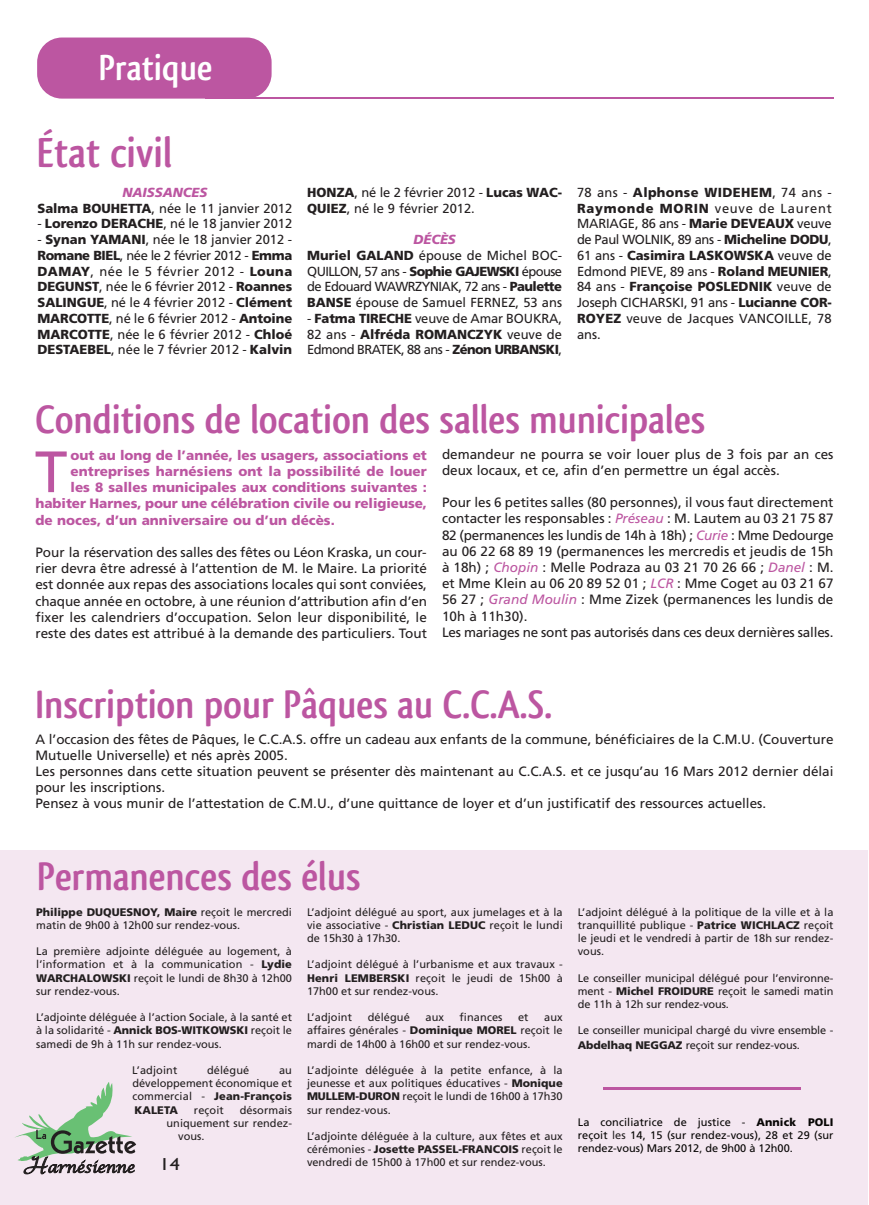
<style>
.page{position:relative;width:869px;height:1205px;background:#fff}
.page>*{position:absolute;margin:0;border:0;box-sizing:border-box;transform-origin:0 0}
.t1{font:58.25px "Frutiger";color:#bc56a1}
.t2{font:700 43.75px "Qlassik";color:#bc56a1}
.t3{font:700 41.25px "Qlassik";color:#bc56a1}
.t4{font:700 37.5px "Qlassik";color:#fff}
.t5{font:17.5px "Gill Sans";color:#231f20;scale:1.16 1}
.t6{font:13.5px/16.2px "Frutiger";color:#231f20}
.t7{font:900 13.5px "Frutiger";color:#bc56a1}
.t8{font:13.12px/15.8px "Frutiger";color:#231f20;text-align:justify}
.t9{font:13.12px/15.8px "Frutiger";letter-spacing:-.04em;color:#231f20;text-align:center}
.t10{font:11px/13.2px "Frutiger";color:#231f20;text-align:justify}
.t11{font:11px/13.2px "Frutiger";color:#070504;text-align:justify}
.s1{font-weight:900;font-style:italic;color:#bc56a1}
.s2{font-weight:900}
.s3{font-style:italic;color:#bc56a1}
.s4{color:#231f20}
</style>
<div class="page">
<div style="left:37px;top:38px;width:234px;height:61px;background:#bc56a1;border-radius:25px"></div>
<hr style="left:206px;top:97px;width:627px;height:1px;background:#bc56a1">
<div style="left:0;top:850px;width:867px;height:355px;background:#f4e7f1"></div>
<hr style="left:602px;top:1087px;width:198px;height:2px;background:#bc56a1">
<svg style="left:15px;top:1082px;width:121px;height:92px"></svg>
<h3 class="t4" style="left:99px;top:46px;width:115px">Pratique</h3>
<h2 class="t2" style="left:37px;top:127px;width:137px">État civil</h2>
<p class="t8" style="left:37px;top:185px;width:256px;text-align:center"><span class="s1">NAISSANCES<br></span><span class="s2">Salma BOUHETTA</span>, née le 11 janvier 2012</p>
<p class="t8" style="left:37px;top:217px;width:256px">- <span class="s2">Lorenzo DERACHE</span>, né le 18 janvier 2012</p>
<p class="t8" style="left:37px;top:233px;width:256px">- <span class="s2">Synan YAMANI</span>, née le 18 janvier 2012 - <span class="s2">Romane BIEL</span>, née le 2 février 2012 - <span class="s2">Emma DAMAY</span>, née le 5 février 2012 - <span class="s2">Louna DEGUNST</span>, née le 6 février 2012 - <span class="s2">Roannes SALINGUE</span>, né le 4 février 2012 - <span class="s2">Clément MARCOTTE</span>, né le 6 février 2012 - <span class="s2">Antoine MARCOTTE</span>, née le 6 février 2012 - <span class="s2">Chloé DESTAEBEL</span>, née le 7 février 2012 - <span class="s2">Kalvin</span></p>
<p class="t8" style="left:307px;top:185px;width:256px"><span class="s2">HONZA</span>, né le 2 février 2012 - <span class="s2">Lucas WAC-<br>QUIEZ</span>, né le 9 février 2012.</p>
<p class="t9" style="left:307px;top:233px;width:256px"><span class="s1">DÉCÈS<br></span><span class="s2">Muriel GALAND</span> épouse de Michel BOC-<br>QUILLON, 57 ans - <span class="s2">Sophie GAJEWSKI</span> épouse de Edouard WAWRZYNIAK, 72 ans - <span class="s2">Paulette<br>BANSE</span> épouse de Samuel FERNEZ, 53 ans</p>
<p class="t8" style="left:307px;top:311px;width:256px">- <span class="s2">Fatma TIRECHE</span> veuve de Amar BOUKRA, 82 ans - <span class="s2">Alfréda ROMANCZYK</span> veuve de Edmond BRATEK, 88 ans - <span class="s2">Zénon URBANSKI</span>,</p>
<p class="t8" style="left:576px;top:185px;width:256px">78 ans - <span class="s2">Alphonse WIDEHEM</span>, 74 ans - <span class="s2">Raymonde MORIN</span> veuve de Laurent MARIAGE, 86 ans - <span class="s2">Marie DEVEAUX</span> veuve de Paul WOLNIK, 89 ans - <span class="s2">Micheline DODU</span>, 61 ans - <span class="s2">Casimira LASKOWSKA</span> veuve de Edmond PIEVE, 89 ans - <span class="s2">Roland MEUNIER</span>, 84 ans - <span class="s2">Françoise POSLEDNIK</span> veuve de Joseph CICHARSKI, 91 ans - <span class="s2">Lucianne COR-ROYEZ</span> veuve de Jacques VANCOILLE, 78 ans.</p>
<h3 class="t3" style="left:35px;top:395px;width:671px">Conditions de location des salles municipales</h3>
<h1 class="t1" style="left:35px;top:448px;width:34px">T</h1>
<p class="t7" style="left:70px;top:450px;width:358px">out au long de l’année, les usagers, associations et</p>
<p class="t6" style="left:442px;top:447px;width:393px">demandeur ne pourra se voir louer plus de 3 fois par an ces deux locaux, et ce, afin d’en permettre un égal accès.</p>
<p class="t6" style="left:442px;top:495px;width:393px">Pour les 6 petites salles (80 personnes), il vous faut directement contacter les responsables : <span class="s3">Préseau</span> : M. Lautem au 03 21 75 87<br>82 (permanences les lundis de 14h à 18h) ; <span class="s3">Curie</span> : Mme Dedourge au 06 22 68 89 19 (permanences les mercredis et jeudis de 15h à 18h) ; <span class="s3">Chopin</span> : Melle Podraza au 03 21 70 26 66 ; <span class="s3">Danel</span> : M. et Mme Klein au 06 20 89 52 01 ; <span class="s3">LCR</span> : Mme Coget au 03 21 67<br>56 27 ; <span class="s3">Grand Moulin</span> : Mme Zizek (permanences les lundis de 10h à 11h30).<br>Les mariages ne sont pas autorisés dans ces deux dernières salles.</p>
<p class="t7" style="left:70px;top:466px;width:358px">entreprises harnésiens ont la possibilité de louer</p>
<p class="t7" style="left:70px;top:482px;width:358px">les 8 salles municipales aux conditions suivantes :</p>
<p class="t7" style="left:35px;top:498px;width:393px">habiter Harnes, pour une célébration civile ou religieuse,</p>
<p class="t7" style="left:35px;top:514px;width:301px">de noces, d’un anniversaire ou d’un décès.</p>
<p class="t6" style="left:35px;top:545px;width:393px;text-align:justify">Pour la réservation des salles des fêtes ou Léon Kraska, un cour&shy;rier devra être adressé à l’attention de M. le Maire. La priorité est donnée aux repas des associations locales qui sont conviées, chaque année en octobre, à une réunion d’attribution afin d’en fixer les calendriers d’occupation. Selon leur disponibilité, le reste des dates est attribué à la demande des particuliers. Tout</p>
<h3 class="t3" style="left:35px;top:680px;width:518px">Inscription pour Pâques au C.C.A.S.</h3>
<p class="t6" style="left:35px;top:732px;width:799px">A l’occasion des fêtes de Pâques, le C.C.A.S. offre un cadeau aux enfants de la commune, bénéficiaires de la C.M.U. (Couverture Mutuelle Universelle) et nés après 2005.<br>Les personnes dans cette situation peuvent se présenter dès maintenant au C.C.A.S. et ce jusqu’au 16 Mars 2012 dernier délai pour les inscriptions.<br>Pensez à vous munir de l’attestation de C.M.U., d’une quittance de loyer et d’un justificatif des ressources actuelles.</p>
<h3 class="t3" style="left:37px;top:852px;width:325px">Permanences des élus</h3>
<p class="t10" style="left:36px;top:906px;width:257px"><span class="s2">Philippe DUQUESNOY, Maire</span> reçoit le mercredi matin de 9h00 à 12h00 sur rendez-vous.</p>
<p class="t10" style="left:36px;top:945px;width:257px">La première adjointe déléguée au logement, à l’information et à la communication - <span class="s2">Lydie WARCHALOWSKI</span> reçoit le lundi de 8h30 à 12h00 sur rendez-vous.</p>
<p class="t10" style="left:36px;top:1011px;width:257px">L’adjointe déléguée à l’action Sociale, à la santé et à la solidarité - <span class="s2">Annick BOS-WITKOWSKI</span> reçoit le samedi de 9h à 11h sur rendez-vous.</p>
<p class="t10" style="left:132px;top:1064px;width:47px">L’adjoint</p>
<p class="t10" style="left:207px;top:1064px;width:44px">délégué</p>
<p class="t10" style="left:307px;top:906px;width:257px">L’adjoint délégué au sport, aux jumelages et à la vie associative - <span class="s2">Christian LEDUC</span> reçoit le lundi de 15h30 à 17h30.</p>
<p class="t10" style="left:307px;top:959px;width:257px">L’adjoint délégué à l’urbanisme et aux travaux - <span class="s2">Henri LEMBERSKI</span> reçoit le jeudi de 15h00 à 17h00 et sur rendez-vous.</p>
<p class="t10" style="left:307px;top:1011px;width:47px">L’adjoint</p>
<p class="t10" style="left:367px;top:1011px;width:44px">délégué</p>
<p class="t10" style="left:425px;top:1011px;width:20px">aux</p>
<p class="t10" style="left:459px;top:1011px;width:44px">finances</p>
<p class="t10" style="left:518px;top:1011px;width:12px">et</p>
<p class="t10" style="left:307px;top:1011px;width:257px;text-indent:237px">aux affaires générales - <span class="s2">Dominique MOREL</span> reçoit le mardi de 14h00 à 16h00 et sur rendez-vous.</p>
<p class="t10" style="left:307px;top:1064px;width:257px">L’adjointe déléguée à la petite enfance, à la jeunesse et aux politiques éducatives - <span class="s2">Monique MULLEM-DURON</span> reçoit le lundi de 16h00 à 17h30 sur rendez-vous.</p>
<p class="t10" style="left:307px;top:1130px;width:257px">L’adjointe déléguée à la culture, aux fêtes et aux cérémonies - <span class="s2">Josette PASSEL-FRANCOIS</span> reçoit le vendredi de 15h00 à 17h00 et sur rendez-vous.</p>
<p class="t10" style="left:132px;top:1064px;width:161px;text-indent:146px">au développement économique et commercial - <span class="s2">Jean-François KALETA</span></p>
<p class="t10" style="left:194px;top:1104px;width:31px">reçoit</p>
<p class="t10" style="left:240px;top:1104px;width:54px">désormais</p>
<p class="t10" style="left:166px;top:1117px;width:127px">uniquement sur rendez-</p>
<p class="t10" style="left:178px;top:1130px;width:28px">vous.</p>
<h3 class="t5" style="left:159px;top:1158px;width:19px">14</h3>
<p class="t10" style="left:577px;top:906px;width:257px">L’adjoint délégué à la politique de la ville et à la tranquillité publique - <span class="s2">Patrice WICHLACZ</span> reçoit le jeudi et le vendredi à partir de 18h sur rendez&shy;vous.</p>
<p class="t10" style="left:577px;top:972px;width:257px">Le conseiller municipal délégué pour l’environne&shy;ment - <span class="s2">Michel FROIDURE</span> reçoit le samedi matin de 11h à 12h sur rendez-vous.</p>
<p class="t10" style="left:577px;top:1024px;width:257px;line-height:15.1px">Le conseiller municipal chargé du vivre ensemble -<br><span class="s2">Abdelhaq NEGGAZ</span> reçoit sur rendez-vous.</p>
<p class="t11" style="left:577px;top:1116px;width:257px">La conciliatrice de justice - <span class="s2">Annick POLI </span>reçoit <span class="s4">les</span> 14, 15 (sur rendez-vous), 28 et 29 (sur rendez-vous) Mars 2012<span class="s4">,</span> de 9h00 à 12h00.</p>
</div>
